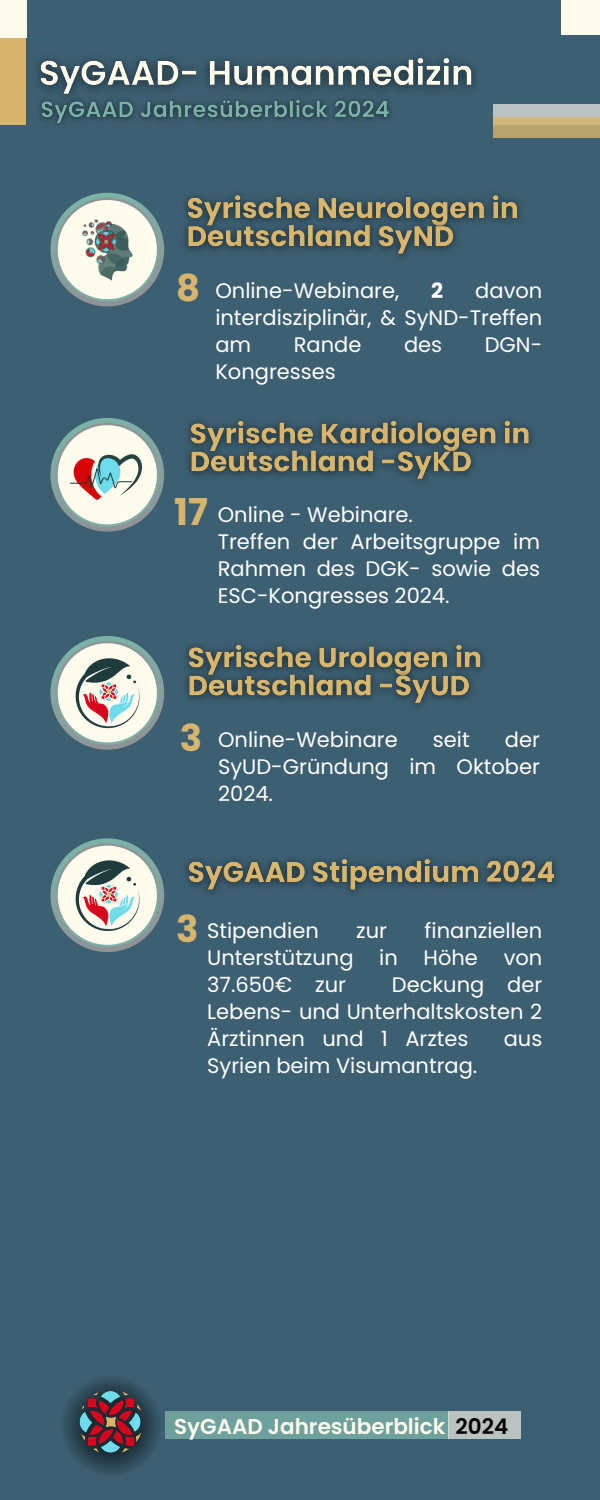
<style>
.page{position:relative;width:600px;height:1500px;background:#3c5f72}
.page>*{position:absolute;margin:0;border:0;box-sizing:border-box;transform-origin:0 0}
.t1{font:700 37px "Poppins";color:#d7b56d}
.t2{font:600 21.5px "Poppins";color:#fffbed}
.t3{font:21px/27px "Poppins";color:#fff;text-align:justify}
.t4{font:700 21px "Poppins";color:#fff}
.s1{color:#000}
</style>
<div class="page">
<img style="left:186px;top:858px;width:371px;height:35px">
<svg style="left:50px;top:838px;width:114px;height:114px"></svg>
<img style="left:62px;top:850px;width:91px;height:91px">
<div style="left:0;top:0;width:26px;height:124px;background:#d7b56d"></div>
<div style="left:0;top:0;width:27px;height:38px;background:#fffbed"></div>
<div style="left:561px;top:0;width:39px;height:34px;background:#fffbed"></div>
<img style="left:40px;top:111px;width:351px;height:14px">
<div style="left:493px;top:104px;width:107px;height:21px;background:#bac3c1"></div>
<svg style="left:493px;top:117px;width:107px;height:21px;background:#c1aa73"></svg>
<img style="left:37px;top:58px;width:439px;height:53px">
<svg style="left:50px;top:418px;width:114px;height:114px"></svg>
<img style="left:71px;top:445px;width:73px;height:59px">
<img style="left:188px;top:420px;width:344px;height:62px">
<svg style="left:50px;top:193px;width:114px;height:113px"></svg>
<img style="left:184px;top:195px;width:337px;height:62px">
<img style="left:62px;top:205px;width:90px;height:90px">
<img style="left:185px;top:644px;width:299px;height:62px">
<svg style="left:50px;top:636px;width:114px;height:114px"></svg>
<img style="left:62px;top:647px;width:91px;height:92px">
<div style="left:165px;top:1411px;width:284px;height:27px;background:#6ea19d"></div>
<svg style="left:60px;top:1374px;width:102px;height:102px"></svg>
<img style="left:78px;top:1390px;width:65px;height:64px">
<div style="left:449px;top:1411px;width:72px;height:27px;background:#bac3c1"></div>
<p class="t1" style="left:176px;top:262px;width:25px">8</p>
<p class="t3" style="left:215px;top:277px;width:185px">Online-Webinare,</p>
<p class="t4" style="left:431px;top:275px;width:13px">2</p>
<p class="t3" style="left:215px;top:277px;width:328px;text-indent:260px">davon interdisziplinär, &amp; SyND-Treffen am</p>
<p class="t3" style="left:294px;top:331px;width:69px">Rande</p>
<p class="t3" style="left:404px;top:331px;width:40px">des</p>
<p class="t3" style="left:485px;top:331px;width:59px">DGN-</p>
<p class="t3" style="left:215px;top:358px;width:122px">Kongresses</p>
<p class="t1" style="left:174px;top:486px;width:35px">17</p>
<p class="t3" style="left:218px;top:501px;width:197px">Online - Webinare.</p>
<p class="t3" style="left:218px;top:528px;width:324px">Treffen der Arbeitsgruppe im Rahmen des DGK- sowie des ESC-Kongresses 2024.</p>
<p class="t1" style="left:180px;top:712px;width:24px">3</p>
<p class="t3" style="left:218px;top:726px;width:181px">Online-Webinare</p>
<p class="t3" style="left:433px;top:726px;width:38px">seit</p>
<p class="t3" style="left:218px;top:726px;width:323px;text-indent:287px">der SyUD-Gründung im Oktober 2024.</p>
<h3 class="t1" style="left:176px;top:903px;width:24px">3</h3>
<p class="t3" style="left:207px;top:918px;width:337px;text-indent:217px">finanziellen Unterstützung in Höhe von 37.650€ zur</p>
<p class="t3" style="left:207px;top:918px;width:113px">Stipendien</p>
<p class="t3" style="left:356px;top:918px;width:32px">zur</p>
<p class="t3" style="left:207px;top:972px;width:337px;text-indent:185px">Deckung der Lebens- und Unterhaltskosten 2<br>Ärztinnen und 1 Arztes</p>
<p class="t3" style="left:504px;top:1026px;width:40px">aus</p>
<p class="t3" style="left:207px;top:1053px;width:272px">Syrien beim Visumantrag.</p>
<p class="t2" style="left:174px;top:1411px;width:336px">SyGAAD Jahresüberblick <span class="s1">2024</span></p>
</div>
